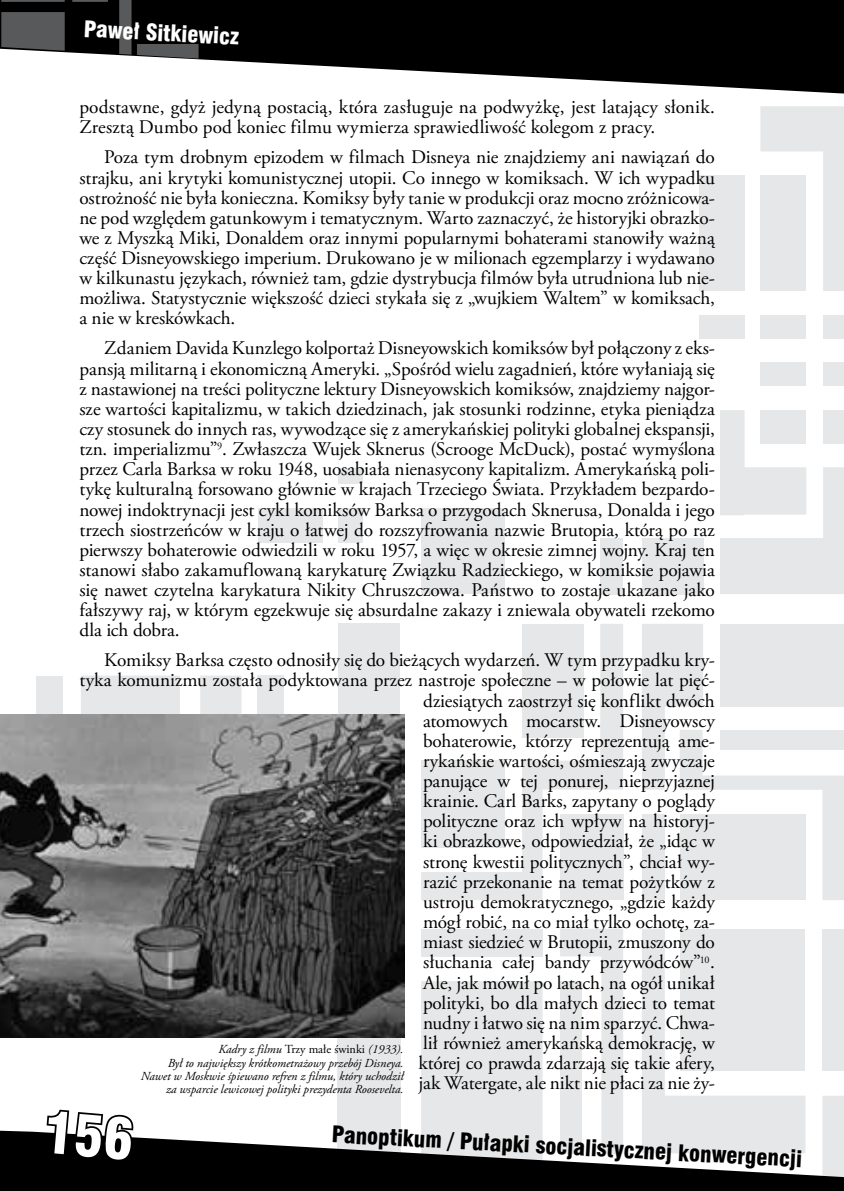
<style>
.page{position:relative;width:844px;height:1191px;background:#fff}
.page>*{position:absolute;margin:0;border:0;box-sizing:border-box;transform-origin:0 0}
.t1{font:21px "Swis 721 Blk Cn PL";color:#000}
.t2{font:21px "Swis 721 Blk Cn PL";color:#fff}
.t3{font:19.25px/20.1px "Adobe Garamond Pro";color:#000;text-align:justify}
.t4{font:italic 12.25px/13.1px "Adobe Garamond Pro";color:#000;text-align:right}
.s1{font-style:normal}
</style>
<div class="page">
<div style="left:698px;top:175px;width:46px;height:116px;background:#e6e7e8"></div>
<div style="left:822px;top:315px;width:21px;height:23px;background:#e6e7e8"></div>
<div style="left:760px;top:315px;width:46px;height:23px;background:#e6e7e8"></div>
<div style="left:698px;top:315px;width:46px;height:23px;background:#e6e7e8"></div>
<div style="left:822px;top:362px;width:21px;height:24px;background:#e6e7e8"></div>
<div style="left:760px;top:362px;width:46px;height:24px;background:#e6e7e8"></div>
<div style="left:600px;top:538px;width:23px;height:56px;background:#e6e7e8"></div>
<div style="left:641px;top:538px;width:62px;height:56px;background:#e6e7e8"></div>
<div style="left:338px;top:981px;width:63px;height:210px;background:#e6e7e8"></div>
<div style="left:421px;top:508px;width:84px;height:86px;background:#e6e7e8"></div>
<div style="left:258px;top:508px;width:64px;height:34px;background:#e6e7e8"></div>
<div style="left:338px;top:508px;width:25px;height:34px;background:#e6e7e8"></div>
<div style="left:338px;top:468px;width:25px;height:15px;background:#e6e7e8"></div>
<div style="left:338px;top:623px;width:61px;height:114px;background:#e6e7e8"></div>
<svg style="left:760px;top:106px;width:83px;height:185px"></svg>
<svg style="left:642px;top:624px;width:201px;height:276px"></svg>
<svg style="left:421px;top:624px;width:202px;height:276px;fill:#e6e7e8"></svg>
<svg style="left:642px;top:929px;width:201px;height:201px"></svg>
<svg style="left:200px;top:675px;width:84px;height:39px"></svg>
<svg style="left:37px;top:675px;width:143px;height:39px;background:#e9eaeb"></svg>
<svg style="left:421px;top:929px;width:202px;height:201px"></svg>
<svg style="left:720px;top:410px;width:123px;height:184px"></svg>
<svg style="left:194px;top:0;width:649px;height:94px;fill:#000"></svg>
<svg style="left:0;top:0;width:198px;height:59px;background:#333334"></svg>
<svg style="left:0;top:1130px;width:843px;height:61px;fill:#000"></svg>
<img style="left:0;top:714px;width:404px;height:323px">
<svg style="left:45px;top:1109px;width:90px;height:82px"></svg>
<p class="t2" style="left:85px;top:15px;width:157px;rotate:3deg">Paweł Sitkiewicz</p>
<p class="t3" style="left:79px;top:98px;width:637px">podstawne, gdyż jedyną postacią, która zasługuje na podwyżkę, jest latający słonik.<br>Zresztą Dumbo pod koniec filmu wymierza sprawiedliwość kolegom z pracy.</p>
<p class="t3" style="left:79px;top:148px;width:637px;text-indent:25px">Poza tym drobnym epizodem w filmach Disneya nie znajdziemy ani nawiązań do strajku, ani krytyki komunistycznej utopii. Co innego w komiksach. W ich wypadku ostrożność nie była konieczna. Komiksy były tanie w produkcji oraz mocno zróżnicowa&shy;ne pod względem gatunkowym i tematycznym. Warto zaznaczyć, że historyjki obrazko&shy;we z Myszką Miki, Donaldem oraz innymi popularnymi bohaterami stanowiły ważną część Disneyowskiego imperium. Drukowano je w milionach egzemplarzy i wydawano w kilkunastu językach, również tam, gdzie dystrybucja filmów była utrudniona lub nie&shy;możliwa. Statystycznie większość dzieci stykała się z „wujkiem Waltem” w komiksach, a nie w kreskówkach.</p>
<p class="t3" style="left:79px;top:339px;width:637px;text-indent:25px">Zdaniem Davida Kunzlego kolportaż Disneyowskich komiksów był połączony z eks&shy;pansją militarną i ekonomiczną Ameryki. „Spośród wielu zagadnień, które wyłaniają się z nastawionej na treści polityczne lektury Disneyowskich komiksów, znajdziemy najgor&shy;sze wartości kapitalizmu, w takich dziedzinach, jak stosunki rodzinne, etyka pieniądza czy stosunek do innych ras, wywodzące się z amerykańskiej polityki globalnej ekspansji, tzn. imperializmu”<sup>9</sup>. Zwłaszcza Wujek Sknerus (Scrooge McDuck), postać wymyślona przez Carla Barksa w roku 1948, uosabiała nienasycony kapitalizm. Amerykańską poli&shy;tykę kulturalną forsowano głównie w krajach Trzeciego Świata. Przykładem bezpardo&shy;nowej indoktrynacji jest cykl komiksów Barksa o przygodach Sknerusa, Donalda i jego trzech siostrzeńców w kraju o łatwej do rozszyfrowania nazwie Brutopia, którą po raz pierwszy bohaterowie odwiedzili w roku 1957, a więc w okresie zimnej wojny. Kraj ten stanowi słabo zakamuflowaną karykaturę Związku Radzieckiego, w komiksie pojawia się nawet czytelna karykatura Nikity Chruszczowa. Państwo to zostaje ukazane jako fałszywy raj, w którym egzekwuje się absurdalne zakazy i zniewala obywateli rzekomo dla ich dobra.</p>
<p class="t3" style="left:79px;top:651px;width:636px;text-align:right">Komiksy Barksa często odnosiły się do bieżących wydarzeń. W tym przypadku kry&shy;tyka komunizmu została podyktowana przez nastroje społeczne – w połowie lat pięć&shy;dziesiątych zaostrzył się konflikt dwóch<br>atomowych mocarstw. Disneyowscy<br>bohaterowie, którzy reprezentują ame-<br>rykańskie wartości, ośmieszają zwyczaje<br>panujące w tej ponurej, nieprzyjaznej<br>krainie. Carl Barks, zapytany o poglądy<br>polityczne oraz ich wpływ na historyj-<br>ki obrazkowe, odpowiedział, że „idąc w<br>stronę kwestii politycznych”, chciał wy-<br>razić przekonanie na temat pożytków z<br>ustroju demokratycznego, „gdzie każdy<br>mógł robić, na co miał tylko ochotę, za-<br>miast siedzieć w Brutopii, zmuszony do<br>słuchania całej bandy przywódców”<sup>10</sup>.<br>Ale, jak mówił po latach, na ogół unikał<br>polityki, bo dla małych dzieci to temat<br>nudny i łatwo się na nim sparzyć. Chwa-<br>lił również amerykańską demokrację, w<br>której co prawda zdarzają się takie afery,<br>jak Watergate, ale nikt nie płaci za nie ży-</p>
<p class="t4" style="left:141px;top:1043px;width:264px">Kadry z filmu <span class="s1">Trzy małe świnki</span> (1933).<br>Był to największy krótkometrażowy przebój Disneya.<br>Nawet w Moskwie śpiewano refren z filmu, który uchodził za wsparcie lewicowej polityki prezydenta Roosevelta.</p>
<p class="t1" style="left:332px;top:1121px;width:472px;rotate:3deg">Panoptikum / Pułapki socjalistycznej konwergencji</p>
</div>
